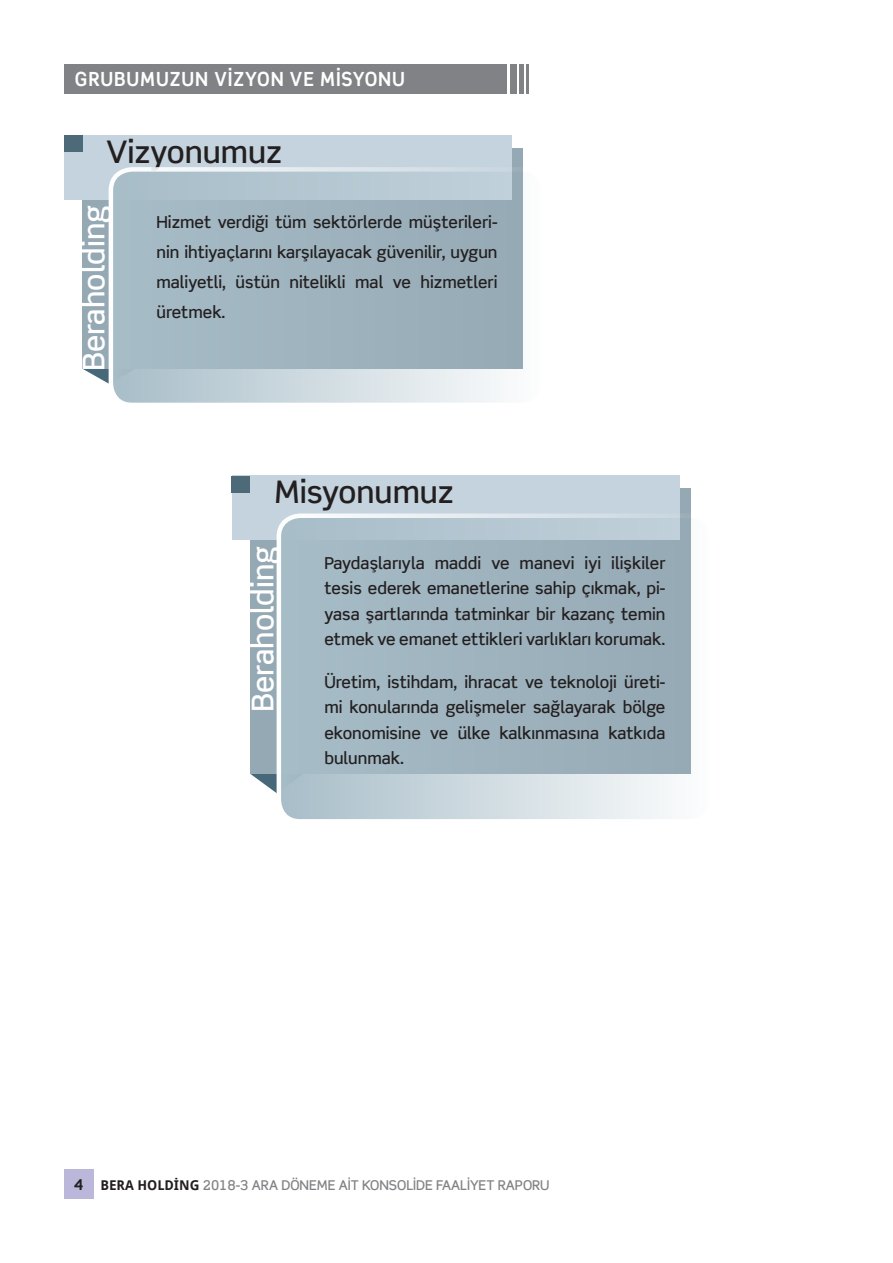
<style>
.page{position:relative;width:893px;height:1263px;background:#fff}
.page>*{position:absolute;margin:0;border:0;box-sizing:border-box;transform-origin:0 0}
.t1{font:500 31.05px "Scene Std";color:#231f20}
.t2{font:500 30px "Scene Std";color:#fff}
.t3{font:700 19.5px "Scene Std";letter-spacing:.05em;color:#fff;scale:.92 1}
.t4{font:500 16.5px/25.5px "Scene Std";color:#231f20;text-align:justify}
.t5{font:500 13.5px "Scene Std";color:#808285}
.s1{font-weight:700;font-size:15px;color:#231f20}
.s2{font-family:"Droid Sans";font-weight:700;color:#231f20}
</style>
<div class="page">
<div style="left:64px;top:1169px;width:30px;height:30px;background:#bbb7da"></div>
<div style="left:64px;top:64px;width:443px;height:30px;background:#808285"></div>
<div style="left:510px;top:64px;width:6px;height:30px;background:#808285"></div>
<hr style="left:519px;top:64px;width:4px;height:30px;background:#808285">
<hr style="left:526px;top:64px;width:3px;height:30px;background:#808285">
<svg style="left:250px;top:774px;width:27px;height:19px"></svg>
<div style="left:250px;top:489px;width:440px;height:285px;background:#95a9b4"></div>
<div style="left:232px;top:476px;width:447px;height:64px;background:#c4d3dd"></div>
<svg style="left:279px;top:516px;width:432px;height:305px;fill:#a1b6c1"></svg>
<div style="left:277px;top:513px;width:436px;height:311px;border:4px solid #fff;border-radius:21px"></div>
<div style="left:232px;top:476px;width:18px;height:16px;background:#4d6a78"></div>
<svg style="left:83px;top:369px;width:26px;height:15px"></svg>
<div style="left:82px;top:148px;width:440px;height:221px;background:#95a9b4"></div>
<div style="left:64px;top:135px;width:447px;height:64px;background:#c4d3dd"></div>
<svg style="left:111px;top:169px;width:432px;height:236px;fill:#a1b7c2"></svg>
<div style="left:109px;top:167px;width:436px;height:240px;border:4px solid #fff;border-radius:21px"></div>
<div style="left:64px;top:135px;width:18px;height:17px;background:#4d6a78"></div>
<p class="t3" style="left:75px;top:67px;width:360px">GRUBUMUZUN VİZYON VE MİSYONU</p>
<h1 class="t1" style="left:106px;top:132px;width:177px">Vizyonumuz</h1>
<h2 class="t2" style="left:75px;top:371px;width:167px;rotate:-90deg">Beraholding</h2>
<p class="t4" style="left:156px;top:207px;width:343px;line-height:30px">Hizmet verdiği tüm sektörlerde müşterileri&shy;nin ihtiyaçlarını karşılayacak güvenilir, uygun maliyetli, üstün nitelikli mal ve hizmetleri üretmek.</p>
<h1 class="t1" style="left:274px;top:473px;width:181px">Misyonumuz</h1>
<h2 class="t2" style="left:244px;top:712px;width:167px;rotate:-90deg">Beraholding</h2>
<p class="t4" style="left:324px;top:550px;width:343px">Paydaşlarıyla maddi ve manevi iyi ilişkiler tesis ederek emanetlerine sahip çıkmak, pi&shy;yasa şartlarında tatminkar bir kazanç temin etmek ve emanet ettikleri varlıkları korumak.</p>
<p class="t4" style="left:324px;top:669px;width:343px">Üretim, istihdam, ihracat ve teknoloji üreti&shy;mi konularında gelişmeler sağlayarak bölge ekonomisine ve ülke kalkınmasına katkıda bulunmak.</p>
<p class="t5" style="left:74px;top:1176px;width:477px"><span class="s1">4</span> <span class="s2">BERA HOLDİNG</span> 2018-3 ARA DÖNEME AİT KONSOLİDE FAALİYET RAPORU</p>
</div>
